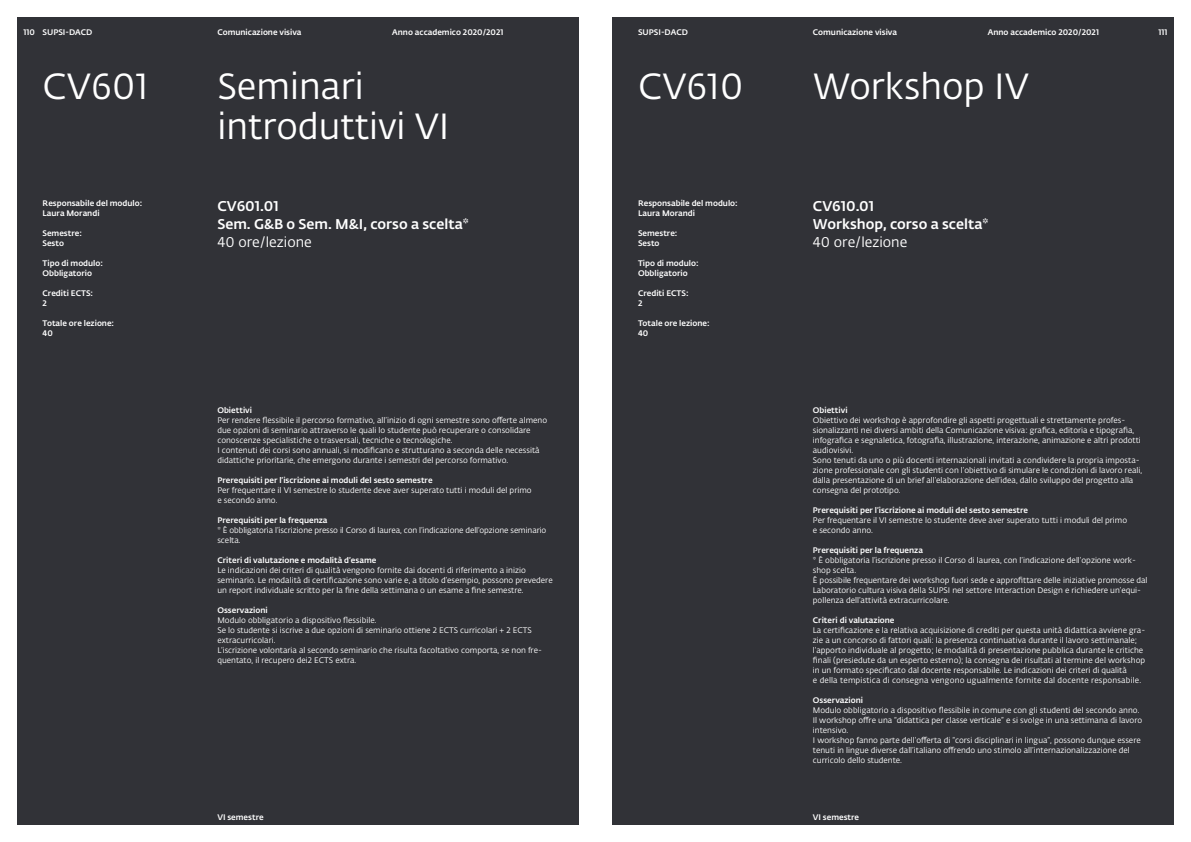
<style>
.page{position:relative;width:1191px;height:842px;background:#fff}
.page>*{position:absolute;margin:0;border:0;box-sizing:border-box;transform-origin:0 0}
.t1{font:36px/40px "SUPSI Fedra Sans";color:#fff}
.t2{font:500 14px/18px "SUPSI Fedra Sans";color:#fff}
.t3{font:14px "SUPSI Fedra Sans";color:#fff}
.t4{font:8px/10px "SUPSI Fedra Sans";color:#fff}
.t5{font:500 8px/10px "SUPSI Fedra Sans";color:#fff}
</style>
<div class="page">
<div style="left:17px;top:17px;width:561px;height:808px;background:#313237"></div>
<div style="left:612px;top:17px;width:562px;height:808px;background:#313237"></div>
<p class="t5" style="left:23px;top:26px;width:13px">110</p>
<p class="t5" style="left:43px;top:26px;width:51px">SUPSI-DACD</p>
<p class="t5" style="left:217px;top:26px;width:86px">Comunicazione visiva</p>
<p class="t5" style="left:392px;top:26px;width:113px">Anno accademico 2020/2021</p>
<h1 class="t1" style="left:43px;top:65px;width:107px">CV601</h1>
<h1 class="t1" style="left:217px;top:65px;width:233px">Seminari introduttivi VI</h1>
<p class="t5" style="left:43px;top:198px;width:101px">Responsabile del modulo:<br>Laura Morandi</p>
<p class="t5" style="left:43px;top:228px;width:41px">Semestre:<br>Sesto</p>
<p class="t5" style="left:43px;top:258px;width:62px">Tipo di modulo:<br>Obbligatorio</p>
<p class="t5" style="left:43px;top:288px;width:52px">Crediti ECTS:<br>2</p>
<p class="t5" style="left:43px;top:318px;width:73px">Totale ore lezione:<br>40</p>
<h2 class="t2" style="left:217px;top:196px;width:253px">CV601.01<br>Sem. G&amp;B o Sem. M&amp;I, corso a scelta*</h2>
<h2 class="t3" style="left:217px;top:232px;width:96px">40 ore/lezione</h2>
<p class="t5" style="left:217px;top:405px;width:36px">Obiettivi</p>
<p class="t4" style="left:217px;top:415px;width:331px">Per rendere flessibile il percorso formativo, all’inizio di ogni semestre sono offerte almeno due opzioni di seminario attraverso le quali lo studente può recuperare o consolidare conoscenze specialistiche o trasversali, tecniche o tecnologiche.<br>I contenuti dei corsi sono annuali, si modificano e strutturano a seconda delle necessità didattiche prioritarie, che emergono durante i semestri del percorso formativo.</p>
<p class="t5" style="left:217px;top:475px;width:217px">Prerequisiti per l’iscrizione ai moduli del sesto semestre</p>
<p class="t4" style="left:217px;top:485px;width:316px">Per frequentare il VI semestre lo studente deve aver superato tutti i moduli del primo e secondo anno.</p>
<p class="t5" style="left:217px;top:515px;width:112px">Prerequisiti per la frequenza</p>
<p class="t4" style="left:217px;top:525px;width:330px">* È obbligatoria l’iscrizione presso il Corso di laurea, con l’indicazione dell’opzione seminario scelta.</p>
<p class="t5" style="left:217px;top:555px;width:160px">Criteri di valutazione e modalità d’esame</p>
<p class="t4" style="left:217px;top:565px;width:337px">Le indicazioni dei criteri di qualità vengono fornite dai docenti di riferimento a inizio seminario. Le modalità di certificazione sono varie e, a titolo d’esempio, possono prevedere un report individuale scritto per la fine della settimana o un esame a fine semestre.</p>
<p class="t5" style="left:217px;top:605px;width:52px">Osservazioni</p>
<p class="t4" style="left:217px;top:615px;width:326px">Modulo obbligatorio a dispositivo flessibile.<br>Se lo studente si iscrive a due opzioni di seminario ottiene 2 ECTS curricolari + 2 ECTS extracurricolari.<br>L’iscrizione volontaria al secondo seminario che risulta facoltativo comporta, se non fre&shy;quentato, il recupero dei2 ECTS extra.</p>
<p class="t5" style="left:217px;top:811px;width:48px">VI semestre</p>
<p class="t5" style="left:638px;top:26px;width:51px">SUPSI-DACD</p>
<p class="t5" style="left:813px;top:26px;width:86px">Comunicazione visiva</p>
<p class="t5" style="left:987px;top:26px;width:113px">Anno accademico 2020/2021</p>
<h1 class="t1" style="left:638px;top:65px;width:107px">CV610</h1>
<h1 class="t1" style="left:813px;top:65px;width:217px">Workshop IV</h1>
<p class="t5" style="left:1158px;top:26px;width:11px">111</p>
<p class="t5" style="left:638px;top:198px;width:101px">Responsabile del modulo:<br>Laura Morandi</p>
<p class="t5" style="left:638px;top:228px;width:41px">Semestre:<br>Sesto</p>
<p class="t5" style="left:638px;top:258px;width:62px">Tipo di modulo:<br>Obbligatorio</p>
<p class="t5" style="left:638px;top:288px;width:52px">Crediti ECTS:<br>2</p>
<p class="t5" style="left:638px;top:318px;width:73px">Totale ore lezione:<br>40</p>
<h2 class="t2" style="left:813px;top:196px;width:177px">CV610.01<br>Workshop, corso a scelta*</h2>
<h2 class="t3" style="left:813px;top:232px;width:96px">40 ore/lezione</h2>
<p class="t5" style="left:813px;top:405px;width:36px">Obiettivi</p>
<p class="t4" style="left:813px;top:415px;width:331px">Obiettivo dei workshop è approfondire gli aspetti progettuali e strettamente profes&shy;sionalizzanti nei diversi ambiti della Comunicazione visiva: grafica, editoria e tipografia, infografica e segnaletica, fotografia, illustrazione, interazione, animazione e altri prodotti audiovisivi.<br>Sono tenuti da uno o più docenti internazionali invitati a condividere la propria imposta&shy;zione professionale con gli studenti con l’obiettivo di simulare le condizioni di lavoro reali, dalla presentazione di un brief all’elaborazione dell’idea, dallo sviluppo del progetto alla consegna del prototipo.</p>
<p class="t5" style="left:813px;top:505px;width:217px">Prerequisiti per l’iscrizione ai moduli del sesto semestre</p>
<p class="t4" style="left:813px;top:515px;width:316px">Per frequentare il VI semestre lo studente deve aver superato tutti i moduli del primo e secondo anno.</p>
<p class="t5" style="left:813px;top:545px;width:112px">Prerequisiti per la frequenza</p>
<p class="t4" style="left:813px;top:555px;width:336px">* È obbligatoria l’iscrizione presso il Corso di laurea, con l’indicazione dell’opzione work&shy;shop scelta.<br>È possibile frequentare dei workshop fuori sede e approfittare delle iniziative promosse dal Laboratorio cultura visiva della SUPSI nel settore Interaction Design e richiedere un’equi&shy;pollenza dell’attività extracurricolare.</p>
<p class="t5" style="left:813px;top:615px;width:83px">Criteri di valutazione</p>
<p class="t4" style="left:813px;top:625px;width:334px">La certificazione e la relativa acquisizione di crediti per questa unità didattica avviene gra&shy;zie a un concorso di fattori quali: la presenza continuativa durante il lavoro settimanale; l’apporto individuale al progetto; le modalità di presentazione pubblica durante le critiche finali (presiedute da un esperto esterno); la consegna dei risultati al termine del workshop in un formato specificato dal docente responsabile. Le indicazioni dei criteri di qualità<br>e della tempistica di consegna vengono ugualmente fornite dal docente responsabile.</p>
<p class="t5" style="left:813px;top:695px;width:52px">Osservazioni</p>
<p class="t4" style="left:813px;top:705px;width:331px">Modulo obbligatorio a dispositivo flessibile in comune con gli studenti del secondo anno.<br>Il workshop offre una “didattica per classe verticale” e si svolge in una settimana di lavoro intensivo.<br>I workshop fanno parte dell’offerta di “corsi disciplinari in lingua”, possono dunque essere tenuti in lingue diverse dall’italiano offrendo uno stimolo all’internazionalizzazione del curricolo dello studente.</p>
<p class="t5" style="left:813px;top:811px;width:48px">VI semestre</p>
</div>
